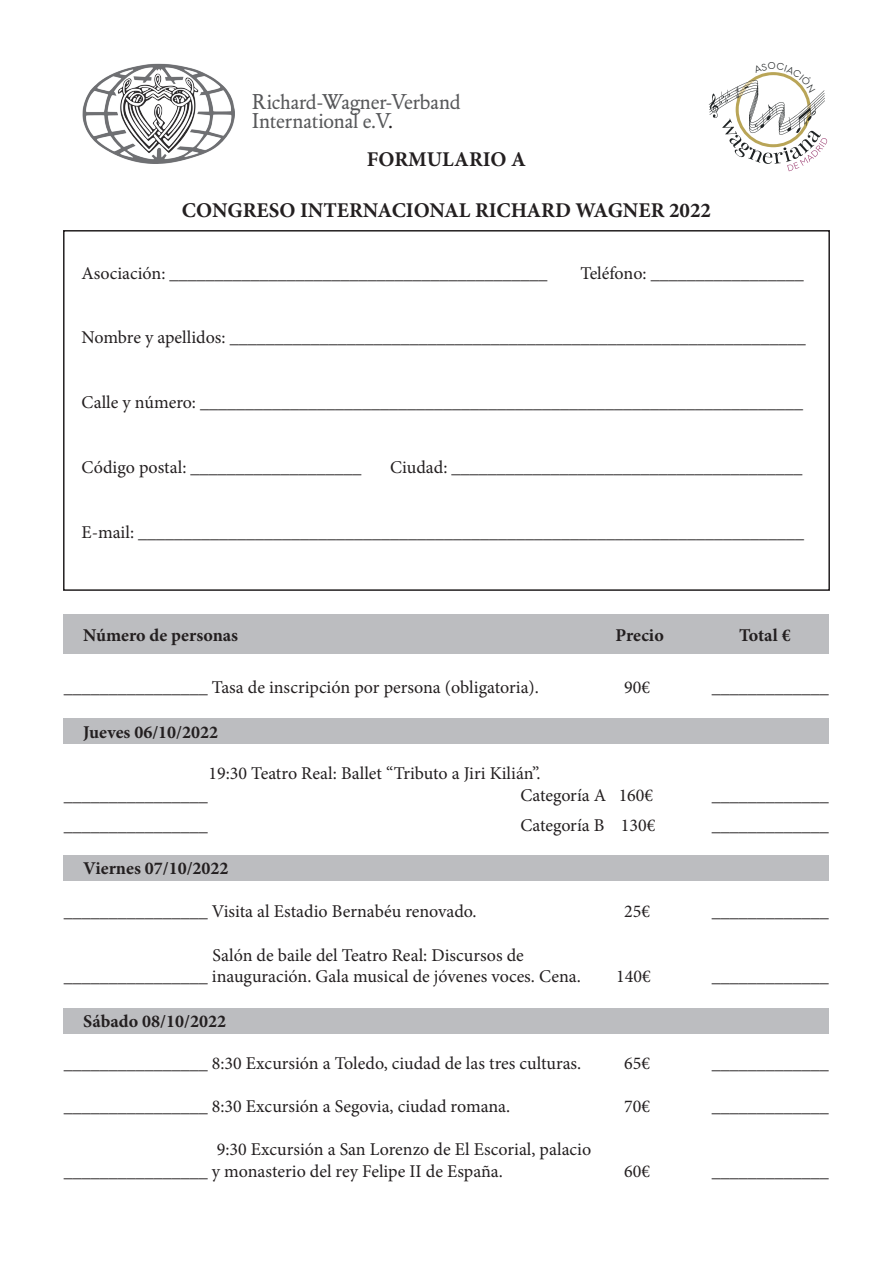
<style>
.page{position:relative;width:893px;height:1263px;background:#fff}
.page>*{position:absolute;margin:0;border:0;box-sizing:border-box;transform-origin:0 0}
.t1{font:21.3px/18.9px "DTL Elzevir ST";color:#57585a}
.t2{font:700 21px "Minion Pro";color:#231f20}
.t3{font:18px/21.6px "Minion Pro";color:#231f20}
.t4{font:700 18px "Minion Pro";color:#231f20}
.s1{color:#231f20}
</style>
<div class="page">
<img style="left:83px;top:64px;width:151px;height:99px">
<div style="left:63px;top:230px;width:767px;height:361px;border:2px solid #231f20"></div>
<div style="left:64px;top:615px;width:765px;height:39px;background:#bcbdc0"></div>
<div style="left:64px;top:719px;width:765px;height:25px;background:#bcbdc0"></div>
<div style="left:64px;top:855px;width:765px;height:25px;background:#bcbdc0"></div>
<div style="left:64px;top:1008px;width:765px;height:25px;background:#bcbdc0"></div>
<svg style="left:709px;top:72px;width:119px;height:99px"></svg>
<p class="t1" style="left:252px;top:92px;width:210px">Richard-Wagner-Verband<br>International e.V<span class="s1">.</span></p>
<p class="t2" style="left:367px;top:145px;width:161px">FORMULARIO A</p>
<p class="t2" style="left:182px;top:195px;width:531px">CONGRESO INTERNACIONAL RICHARD WAGNER 2022</p>
<p class="t3" style="left:82px;top:262px;width:468px">Asociación: __________________________________________</p>
<p class="t3" style="left:580px;top:262px;width:225px">Teléfono: _________________</p>
<p class="t3" style="left:82px;top:327px;width:726px">Nombre y apellidos: ________________________________________________________________</p>
<p class="t3" style="left:82px;top:392px;width:723px">Calle y número: ___________________________________________________________________</p>
<p class="t3" style="left:82px;top:457px;width:282px">Código postal: ___________________</p>
<p class="t3" style="left:390px;top:457px;width:414px">Ciudad: _______________________________________</p>
<p class="t3" style="left:82px;top:521px;width:724px">E-mail: __________________________________________________________________________</p>
<p class="t4" style="left:83px;top:622px;width:156px">Número de personas</p>
<p class="t4" style="left:615px;top:622px;width:50px">Precio</p>
<p class="t4" style="left:739px;top:622px;width:53px">Total €</p>
<p class="t3" style="left:64px;top:676px;width:477px">________________ Tasa de inscripción por persona (obligatoria).</p>
<p class="t3" style="left:624px;top:676px;width:27px">90€</p>
<p class="t4" style="left:83px;top:719px;width:136px">Jueves 06/10/2022</p>
<p class="t3" style="left:209px;top:763px;width:334px">19:30 Teatro Real: Ballet “Tributo a Jiri Kilián”.</p>
<p class="t3" style="left:64px;top:784px;width:145px">________________</p>
<p class="t3" style="left:64px;top:814px;width:145px">________________</p>
<p class="t4" style="left:83px;top:856px;width:147px">Viernes 07/10/2022</p>
<p class="t3" style="left:520px;top:784px;width:134px">Categoría A 160€</p>
<p class="t3" style="left:520px;top:814px;width:137px">Categoría B 130€</p>
<p class="t3" style="left:64px;top:901px;width:414px">________________ Visita al Estadio Bernabéu renovado.</p>
<p class="t3" style="left:624px;top:901px;width:27px">25€</p>
<p class="t3" style="left:64px;top:944px;width:518px;text-indent:149px">Salón de baile del Teatro Real: Discursos de ________________ inauguración. Gala musical de jóvenes voces. Cena.</p>
<p class="t4" style="left:83px;top:1009px;width:144px">Sábado 08/10/2022</p>
<p class="t3" style="left:616px;top:966px;width:36px">140€</p>
<p class="t3" style="left:64px;top:1052px;width:519px">________________ 8:30 Excursión a Toledo, ciudad de las tres culturas.</p>
<p class="t3" style="left:624px;top:1052px;width:27px">65€</p>
<p class="t3" style="left:64px;top:1095px;width:448px">________________ 8:30 Excursión a Segovia, ciudad romana.</p>
<p class="t3" style="left:624px;top:1095px;width:27px">70€</p>
<p class="t3" style="left:64px;top:1138px;width:529px;text-indent:153px">9:30 Excursión a San Lorenzo de El Escorial, palacio ________________ y monasterio del rey Felipe II de España.</p>
<p class="t3" style="left:624px;top:1160px;width:27px">60€</p>
<p class="t3" style="left:712px;top:676px;width:118px">_____________</p>
<p class="t3" style="left:712px;top:784px;width:118px">_____________</p>
<p class="t3" style="left:712px;top:814px;width:118px">_____________</p>
<p class="t3" style="left:712px;top:901px;width:118px">_____________</p>
<p class="t3" style="left:712px;top:966px;width:118px">_____________</p>
<p class="t3" style="left:712px;top:1052px;width:118px">_____________</p>
<p class="t3" style="left:712px;top:1095px;width:118px">_____________</p>
<p class="t3" style="left:712px;top:1160px;width:118px">_____________</p>
</div>
